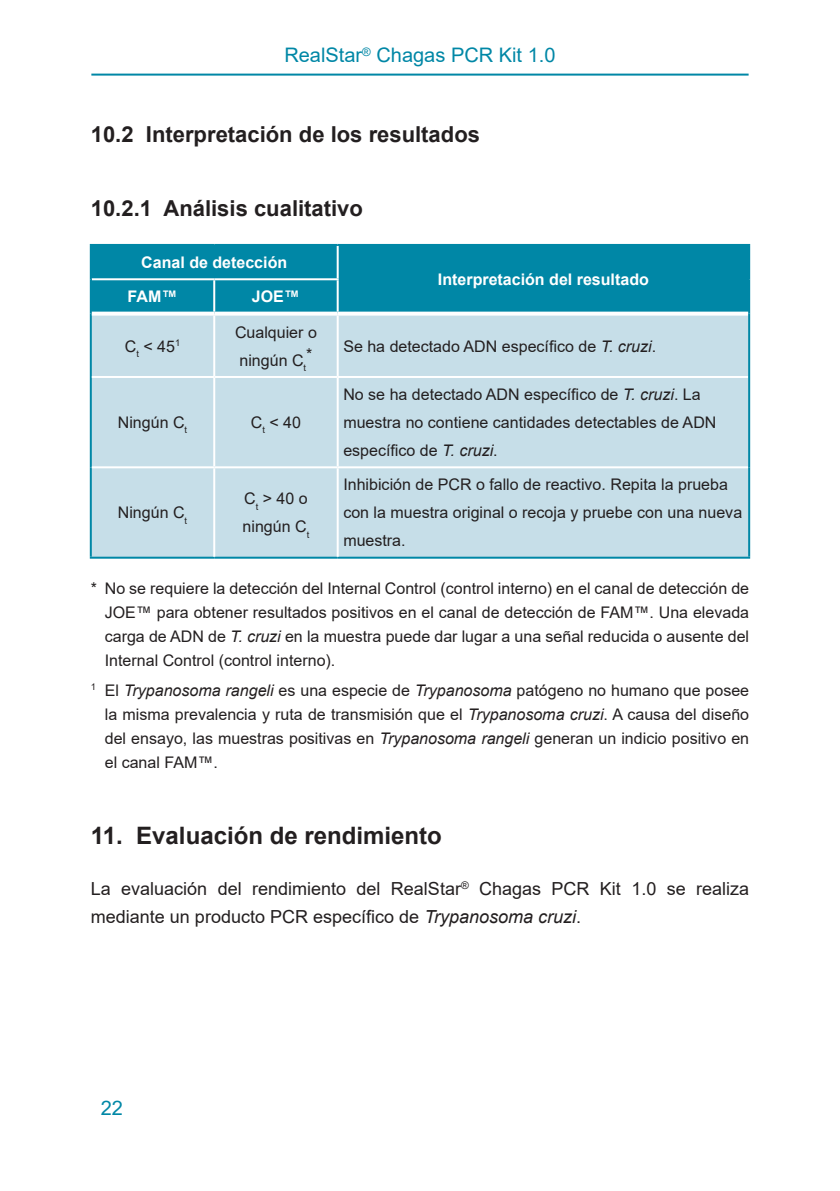
<style>
.page{position:relative;width:840px;height:1191px;background:#fff}
.page>*{position:absolute;margin:0;border:0;box-sizing:border-box;transform-origin:0 0}
.Level_1{font:700 24px "Arial";color:#231f20}
.Level_2{font:700 22px "Arial";color:#231f20}
.Level_3{font:700 22px "Arial";color:#231f20}
.Seitenkopf{font:20px "Arial";color:#0087a6}
.Mengentext{font:18px/28px "Arial";color:#231f20}
.Fussnote{font:16px/24px "Arial";color:#231f20;text-align:justify}
.Mengentext_links{font:16px/28px "Arial";color:#231f20}
.Mengentext_zentriert{font:16px/28px "Arial";color:#231f20}
.Kopfzeile{font:700 16px "Arial";color:#fff}
.Kopfzeile2{font:700 16px "Arial";color:#fff}
.s1{font-style:italic}
</style>
<div class="page">
<hr style="left:91px;top:74px;width:657px;height:2px;background:#0087a6">
<div style="left:92px;top:246px;width:655px;height:66px;background:#0087a6"></div>
<div style="left:91px;top:279px;width:123px;height:35px;background:#0087a6"></div>
<div style="left:92px;top:316px;width:655px;height:60px;background:#c6dee8"></div>
<div style="left:92px;top:378px;width:655px;height:178px;background:#c6dee8"></div>
<hr style="left:90px;top:314px;width:2px;height:63px;background:#0087a6">
<hr style="left:90px;top:377px;width:2px;height:90px;background:#0087a6">
<hr style="left:90px;top:467px;width:2px;height:89px;background:#0087a6">
<hr style="left:90px;top:556px;width:124px;height:2px;background:#0087a6">
<hr style="left:214px;top:556px;width:123px;height:2px;background:#0087a6">
<hr style="left:337px;top:556px;width:412px;height:2px;background:#0087a6">
<hr style="left:90px;top:244px;width:124px;height:2px;background:#0087a6">
<hr style="left:90px;top:246px;width:2px;height:33px;background:#0087a6">
<hr style="left:214px;top:244px;width:123px;height:2px;background:#0087a6">
<hr style="left:337px;top:244px;width:412px;height:2px;background:#0087a6">
<hr style="left:747px;top:246px;width:2px;height:33px;background:#0087a6">
<hr style="left:747px;top:279px;width:2px;height:35px;background:#0087a6">
<hr style="left:336px;top:246px;width:2px;height:32px;background:#fff">
<svg style="left:337px;top:312px;width:410px;height:4px"></svg>
<hr style="left:92px;top:278px;width:122px;height:2px;background:#fff">
<hr style="left:90px;top:279px;width:2px;height:35px;background:#0087a6">
<svg style="left:92px;top:312px;width:122px;height:4px"></svg>
<hr style="left:214px;top:278px;width:124px;height:2px;background:#fff">
<hr style="left:213px;top:280px;width:2px;height:32px;background:#fff">
<hr style="left:336px;top:280px;width:2px;height:32px;background:#fff">
<hr style="left:213px;top:316px;width:2px;height:60px;background:#fff">
<hr style="left:336px;top:316px;width:2px;height:60px;background:#fff">
<hr style="left:213px;top:378px;width:2px;height:88px;background:#fff">
<hr style="left:336px;top:378px;width:2px;height:88px;background:#fff">
<hr style="left:92px;top:466px;width:122px;height:2px;background:#fff">
<hr style="left:214px;top:466px;width:123px;height:2px;background:#fff">
<hr style="left:213px;top:468px;width:2px;height:88px;background:#fff">
<hr style="left:337px;top:466px;width:410px;height:2px;background:#fff">
<hr style="left:336px;top:468px;width:2px;height:88px;background:#fff">
<svg style="left:214px;top:312px;width:123px;height:4px"></svg>
<hr style="left:747px;top:314px;width:2px;height:63px;background:#0087a6">
<hr style="left:747px;top:377px;width:2px;height:90px;background:#0087a6">
<hr style="left:747px;top:467px;width:2px;height:89px;background:#0087a6">
<p class="Seitenkopf" style="left:284px;top:41px;width:272px">RealStar<sup>®</sup> Chagas PCR Kit 1.0</p>
<p class="Level_2" style="left:91px;top:119px;width:390px">10.2 Interpretación de los resultados</p>
<p class="Level_3" style="left:91px;top:192px;width:273px">10.2.1 Análisis cualitativo</p>
<p class="Kopfzeile" style="left:141px;top:251px;width:147px">Canal de detección</p>
<p class="Kopfzeile" style="left:437px;top:268px;width:212px">Interpretación del resultado</p>
<p class="Kopfzeile2" style="left:127px;top:285px;width:51px">FAM™</p>
<p class="Kopfzeile2" style="left:252px;top:285px;width:50px">JOE™</p>
<p class="Mengentext_zentriert" style="left:125px;top:332px;width:57px">C<sub>t</sub> &lt; 45<sup>1</sup></p>
<p class="Mengentext_zentriert" style="left:235px;top:318px;width:83px">Cualquier o ningún C<sub>t</sub></p>
<p class="Mengentext_zentriert" style="left:306px;top:340px;width:8px">*</p>
<p class="Mengentext_links" style="left:343px;top:332px;width:314px">Se ha detectado ADN específico de <span class="s1">T. cruzi</span>.</p>
<p class="Mengentext_zentriert" style="left:118px;top:408px;width:71px">Ningún C<sub>t</sub></p>
<p class="Mengentext_zentriert" style="left:251px;top:408px;width:52px">C<sub>t</sub> &lt; 40</p>
<p class="Mengentext_links" style="left:343px;top:380px;width:374px">No se ha detectado ADN específico de <span class="s1">T. cruzi</span>. La muestra no contiene cantidades detectables de ADN específico de <span class="s1">T. cruzi</span>.</p>
<p class="Mengentext_links" style="left:343px;top:470px;width:400px">Inhibición de PCR o fallo de reactivo. Repita la prueba con la muestra original o recoja y pruebe con una nueva muestra.</p>
<p class="Fussnote" style="left:105px;top:576px;width:645px;text-indent:-14px">* No se requiere la detección del Internal Control (control interno) en el canal de detección de JOE™ para obtener resultados positivos en el canal de detección de FAM™. Una elevada carga de ADN de <span class="s1">T. cruzi</span> en la muestra puede dar lugar a una señal reducida o ausente del Internal Control (control interno).</p>
<p class="Fussnote" style="left:105px;top:678px;width:645px;text-indent:-14px"><sup>1</sup> El <span class="s1">Trypanosoma rangeli</span> es una especie de <span class="s1">Trypanosoma</span> patógeno no humano que posee la misma prevalencia y ruta de transmisión que el <span class="s1">Trypanosoma cruzi</span>. A causa del diseño del ensayo, las muestras positivas en <span class="s1">Trypanosoma rangeli</span> generan un indicio positivo en el canal FAM™.</p>
<p class="Mengentext_zentriert" style="left:242px;top:484px;width:68px">C<sub>t</sub> &gt; 40 o ningún C<sub>t</sub></p>
<p class="Mengentext_zentriert" style="left:118px;top:498px;width:71px">Ningún C<sub>t</sub></p>
<p class="Level_1" style="left:91px;top:818px;width:352px">11. Evaluación de rendimiento</p>
<p class="Mengentext" style="left:91px;top:874px;width:659px">La evaluación del rendimiento del RealStar<sup>®</sup> Chagas PCR Kit 1.0 se realiza mediante un producto PCR específico de <span class="s1">Trypanosoma cruzi</span>.</p>
<p class="Seitenkopf" style="left:101px;top:1094px;width:24px">22</p>
</div>
